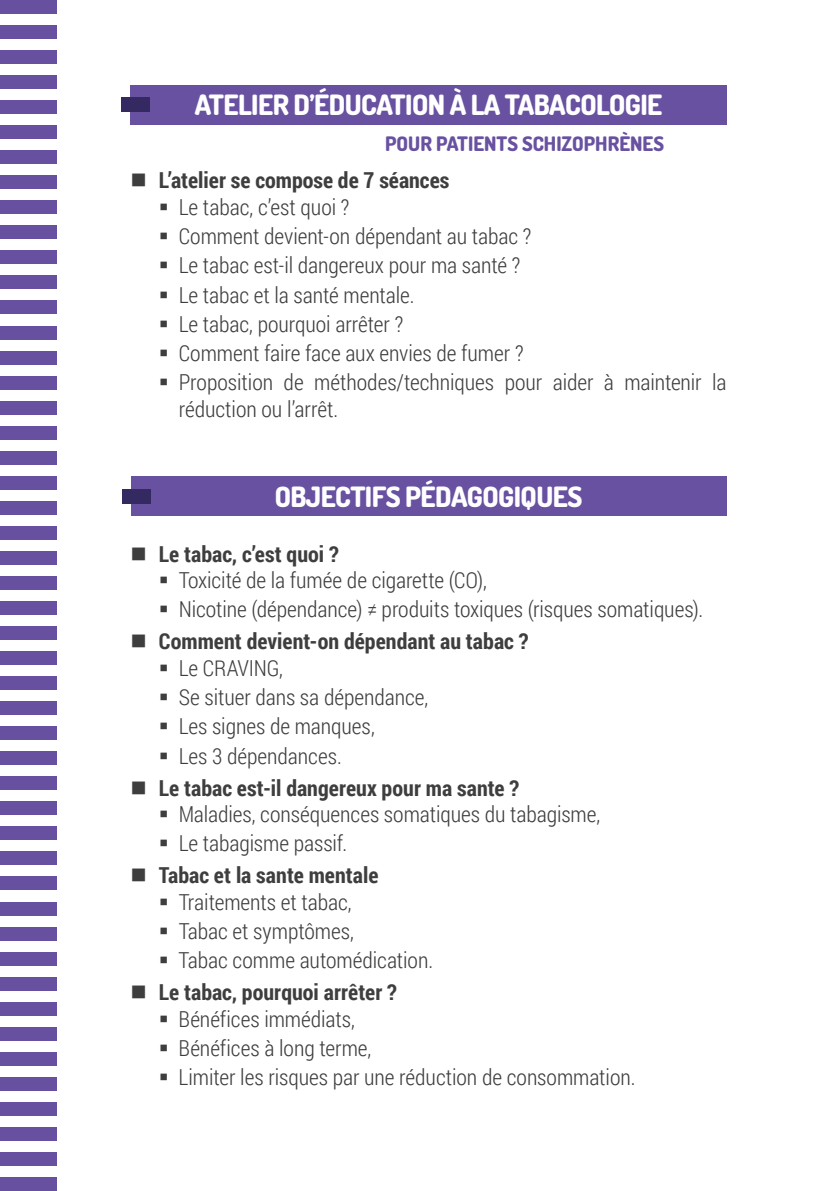
<style>
.page{position:relative;width:840px;height:1191px;background:#fff}
.page>*{position:absolute;margin:0;border:0;box-sizing:border-box;transform-origin:0 0}
.t1{font:800 28px "Dosis";letter-spacing:-.02em;color:#fff}
.t2{font:300 22px/29.2px "Roboto Condensed";letter-spacing:-.005em;color:#3e3e3f}
.t3{font:700 22px "Roboto Condensed";letter-spacing:.005em;color:#3e3e3f}
.t4{font:800 20px "Dosis";color:#6851a1}
</style>
<div class="page">
<div style="left:130px;top:85px;width:596px;height:40px;background:#6851a1"></div>
<div style="left:121px;top:98px;width:29px;height:14px;background:#352961"></div>
<div style="left:130px;top:476px;width:596px;height:40px;background:#6851a1"></div>
<div style="left:122px;top:489px;width:28px;height:14px;background:#352961"></div>
<div style="left:0;top:1177px;width:57px;height:14px;background:#6850a1"></div>
<div style="left:0;top:1152px;width:57px;height:14px;background:#6850a1"></div>
<div style="left:0;top:1127px;width:57px;height:13px;background:#6850a1"></div>
<div style="left:0;top:1102px;width:57px;height:13px;background:#6850a1"></div>
<div style="left:0;top:1077px;width:57px;height:13px;background:#6850a1"></div>
<div style="left:0;top:1051px;width:57px;height:14px;background:#6850a1"></div>
<div style="left:0;top:1026px;width:57px;height:14px;background:#6850a1"></div>
<div style="left:0;top:1001px;width:57px;height:14px;background:#6850a1"></div>
<div style="left:0;top:976px;width:57px;height:14px;background:#6850a1"></div>
<div style="left:0;top:951px;width:57px;height:14px;background:#6850a1"></div>
<div style="left:0;top:926px;width:57px;height:14px;background:#6850a1"></div>
<div style="left:0;top:901px;width:57px;height:14px;background:#6850a1"></div>
<div style="left:0;top:876px;width:57px;height:14px;background:#6850a1"></div>
<div style="left:0;top:851px;width:57px;height:14px;background:#6850a1"></div>
<div style="left:0;top:826px;width:57px;height:14px;background:#6850a1"></div>
<div style="left:0;top:801px;width:57px;height:14px;background:#6850a1"></div>
<div style="left:0;top:776px;width:57px;height:14px;background:#6850a1"></div>
<div style="left:0;top:751px;width:57px;height:14px;background:#6850a1"></div>
<div style="left:0;top:726px;width:57px;height:14px;background:#6850a1"></div>
<div style="left:0;top:701px;width:57px;height:14px;background:#6850a1"></div>
<div style="left:0;top:676px;width:57px;height:14px;background:#6850a1"></div>
<div style="left:0;top:651px;width:57px;height:14px;background:#6850a1"></div>
<div style="left:0;top:626px;width:57px;height:14px;background:#6850a1"></div>
<div style="left:0;top:601px;width:57px;height:14px;background:#6850a1"></div>
<div style="left:0;top:576px;width:57px;height:14px;background:#6850a1"></div>
<div style="left:0;top:551px;width:57px;height:14px;background:#6850a1"></div>
<div style="left:0;top:526px;width:57px;height:14px;background:#6850a1"></div>
<div style="left:0;top:501px;width:57px;height:14px;background:#6850a1"></div>
<div style="left:0;top:476px;width:57px;height:14px;background:#6850a1"></div>
<div style="left:0;top:451px;width:57px;height:14px;background:#6850a1"></div>
<div style="left:0;top:426px;width:57px;height:14px;background:#6850a1"></div>
<div style="left:0;top:401px;width:57px;height:13px;background:#6850a1"></div>
<div style="left:0;top:376px;width:57px;height:13px;background:#6850a1"></div>
<div style="left:0;top:350px;width:57px;height:14px;background:#6850a1"></div>
<div style="left:0;top:325px;width:57px;height:14px;background:#6850a1"></div>
<div style="left:0;top:300px;width:57px;height:14px;background:#6850a1"></div>
<div style="left:0;top:275px;width:57px;height:14px;background:#6850a1"></div>
<div style="left:0;top:250px;width:57px;height:14px;background:#6850a1"></div>
<div style="left:0;top:225px;width:57px;height:14px;background:#6850a1"></div>
<div style="left:0;top:200px;width:57px;height:14px;background:#6850a1"></div>
<div style="left:0;top:175px;width:57px;height:14px;background:#6850a1"></div>
<div style="left:0;top:150px;width:57px;height:14px;background:#6850a1"></div>
<div style="left:0;top:125px;width:57px;height:14px;background:#6850a1"></div>
<div style="left:0;top:100px;width:57px;height:14px;background:#6850a1"></div>
<div style="left:0;top:75px;width:57px;height:14px;background:#6850a1"></div>
<div style="left:0;top:50px;width:57px;height:14px;background:#6850a1"></div>
<div style="left:0;top:25px;width:57px;height:14px;background:#6850a1"></div>
<div style="left:0;top:0;width:57px;height:14px;background:#6850a1"></div>
<p class="t1" style="left:195px;top:87px;width:469px">ATELIER D’ÉDUCATION À LA TABACOLOGIE</p>
<p class="t4" style="left:385px;top:130px;width:280px">POUR PATIENTS SCHIZOPHRÈNES</p>
<p class="t3" style="left:159px;top:165px;width:292px">L’atelier se compose de 7 séances</p>
<p class="t2" style="left:179px;top:192px;width:549px">Le tabac, c’est quoi ?<br>Comment devient-on dépendant au tabac ?<br>Le tabac est-il dangereux pour ma santé ?<br>Le tabac et la santé mentale.<br>Le tabac, pourquoi arrêter ?<br>Comment faire face aux envies de fumer ?<br>Proposition de méthodes/techniques pour aider à maintenir la</p>
<p class="t2" style="left:179px;top:393px;width:161px">réduction ou l’arrêt.</p>
<p class="t1" style="left:274px;top:479px;width:309px">OBJECTIFS PÉDAGOGIQUES</p>
<p class="t3" style="left:159px;top:538px;width:181px">Le tabac, c’est quoi ?</p>
<p class="t2" style="left:179px;top:565px;width:525px">Toxicité de la fumée de cigarette (CO),<br>Nicotine (dépendance) ≠ produits toxiques (risques somatiques).</p>
<p class="t3" style="left:159px;top:626px;width:371px">Comment devient-on dépendant au tabac ?</p>
<p class="t2" style="left:179px;top:653px;width:251px">Le CRAVING,<br>Se situer dans sa dépendance,<br>Les signes de manques,<br>Les 3 dépendances.</p>
<p class="t3" style="left:159px;top:772px;width:361px">Le tabac est-il dangereux pour ma sante ?</p>
<p class="t2" style="left:178px;top:799px;width:422px">Maladies, conséquences somatiques du tabagisme,<br>Le tabagisme passif.</p>
<p class="t3" style="left:159px;top:860px;width:221px">Tabac et la sante mentale</p>
<p class="t2" style="left:178px;top:886px;width:256px">Traitements et tabac,<br>Tabac et symptômes,<br>Tabac comme automédication.</p>
<p class="t3" style="left:159px;top:977px;width:239px">Le tabac, pourquoi arrêter ?</p>
<p class="t2" style="left:178px;top:1003px;width:458px">Bénéfices immédiats,<br>Bénéfices à long terme,<br>Limiter les risques par une réduction de consommation.</p>
</div>
